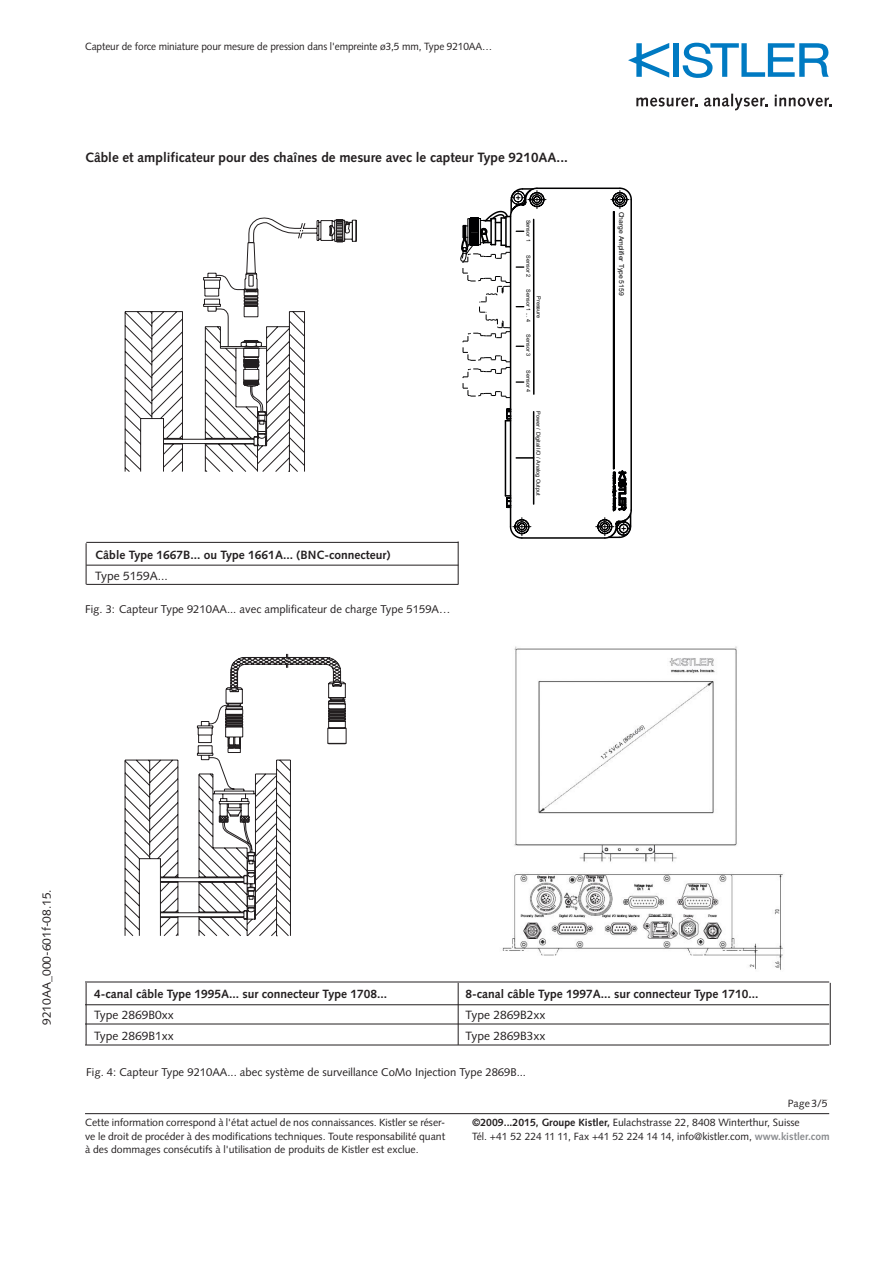
<style>
.page{position:relative;width:893px;height:1263px;background:#fff}
.page>*{position:absolute;margin:0;border:0;box-sizing:border-box;transform-origin:0 0}
.t1{font:700 13.5px "Syntax LT Std";color:#231f20}
.t2{font:700 12px "Syntax LT Std";color:#231f20}
.t3{font:12px "Syntax LT Std";color:#231f20}
.t4{font:11.25px "Syntax LT Std";color:#231f20}
.t5{font:10.5px/13.5px "Syntax LT Std";letter-spacing:-.005em;color:#231f20}
.t6{font:10.5px "Syntax LT Std";letter-spacing:-.005em;color:#231f20;scale:.96 1}
.t7{font:6.75px "Arial";color:#000001}
.t8{font:5.55px "Arial";color:#000001}
.s1{font-weight:700}
.s2{font-weight:700;color:#8a8c8f}
</style>
<div class="page">
<hr style="left:85px;top:1113px;width:744px;height:1px;background:#231f20">
<div style="left:673px;top:43px;width:6px;height:34px;background:#007ac2"></div>
<svg style="left:683px;top:43px;width:146px;height:35px"></svg>
<svg style="left:628px;top:43px;width:41px;height:35px"></svg>
<svg style="left:636px;top:98px;width:61px;height:9px"></svg>
<svg style="left:704px;top:94px;width:63px;height:16px"></svg>
<svg style="left:775px;top:95px;width:57px;height:12px"></svg>
<hr style="left:85px;top:982px;width:744px;height:1px;background:#231f20">
<hr style="left:85px;top:1004px;width:744px;height:1px;background:#231f20">
<hr style="left:85px;top:1024px;width:744px;height:1px;background:#231f20">
<hr style="left:85px;top:1045px;width:744px;height:1px;background:#231f20">
<hr style="left:458px;top:983px;width:1px;height:62px;background:#231f20">
<hr style="left:830px;top:983px;width:1px;height:62px;background:#231f20">
<hr style="left:86px;top:983px;width:1px;height:62px;background:#231f20">
<hr style="left:458px;top:541px;width:1px;height:43px;background:#231f20">
<hr style="left:86px;top:543px;width:1px;height:41px;background:#231f20">
<hr style="left:86px;top:542px;width:372px;height:1px;background:#231f20">
<hr style="left:86px;top:565px;width:372px;height:1px;background:#231f20">
<hr style="left:86px;top:584px;width:372px;height:1px;background:#231f20">
<img style="left:502px;top:646px;width:281px;height:324px">
<svg style="left:460px;top:188px;width:172px;height:351px"></svg>
<svg style="left:124px;top:218px;width:233px;height:254px"></svg>
<svg style="left:124px;top:654px;width:223px;height:283px"></svg>
<p class="t6" style="left:85px;top:41px;width:426px">Capteur de force miniature pour mesure de pression dans l'empreinte ø3,5 mm, Type 9210AA…</p>
<p class="t1" style="left:85px;top:150px;width:484px">Câble et amplificateur pour des chaînes de mesure avec le capteur Type 9210AA...</p>
<p class="t8" style="left:532px;top:219px;width:24px;rotate:90deg">Sensor 1</p>
<p class="t8" style="left:532px;top:255px;width:24px;rotate:90deg">Sensor 2</p>
<p class="t8" style="left:532px;top:289px;width:34px;rotate:90deg">Sensor 1 ... 4</p>
<p class="t8" style="left:532px;top:334px;width:24px;rotate:90deg">Sensor 3</p>
<p class="t8" style="left:532px;top:370px;width:24px;rotate:90deg">Sensor 4</p>
<p class="t8" style="left:542px;top:296px;width:24px;rotate:90deg">Pressure</p>
<p class="t2" style="left:95px;top:548px;width:297px">Câble Type 1667B... ou Type 1661A... (BNC-connecteur)</p>
<p class="t3" style="left:95px;top:568px;width:74px">Type 5159A...</p>
<p class="t4" style="left:85px;top:602px;width:367px">Fig. 3: Capteur Type 9210AA... avec amplificateur de charge Type 5159A…</p>
<p class="t8" style="left:542px;top:411px;width:86px;rotate:90deg">Power / Digital I/O / Analog Output</p>
<p class="t7" style="left:626px;top:212px;width:85px;rotate:90deg">Charge Amplifier Type 5159</p>
<p class="t3" style="left:39px;top:1025px;width:137px;rotate:-90deg">9210AA_000-601f-08.15.</p>
<p class="t2" style="left:94px;top:987px;width:294px">4-canal câble Type 1995A... sur connecteur Type 1708...</p>
<p class="t2" style="left:466px;top:987px;width:294px">8-canal câble Type 1997A... sur connecteur Type 1710...</p>
<p class="t3" style="left:94px;top:1008px;width:81px">Type 2869B0xx</p>
<p class="t3" style="left:466px;top:1008px;width:81px">Type 2869B2xx</p>
<p class="t3" style="left:94px;top:1029px;width:81px">Type 2869B1xx</p>
<p class="t3" style="left:466px;top:1029px;width:81px">Type 2869B3xx</p>
<p class="t4" style="left:86px;top:1065px;width:441px">Fig. 4: Capteur Type 9210AA... abec système de surveillance CoMo Injection Type 2869B...</p>
<p class="t5" style="left:788px;top:1097px;width:43px">Page 3/4</p>
<p class="t5" style="left:811px;top:1097px;width:18px">3/5</p>
<p class="t5" style="left:85px;top:1116px;width:362px;text-align:justify">Cette information correspond à l'état actuel de nos connaissances. Kistler se réser&shy;ve le droit de procéder à des modifications techniques. Toute responsabilité quant à des dommages consécutifs à l'utilisation de produits de Kistler est exclue.</p>
<p class="t5" style="left:472px;top:1116px;width:359px"><span class="s1">©2009...2015, Groupe Kistler,</span> Eulachstrasse 22, 8408 Winterthur, Suisse<br>Tél. +41 52 224 11 11, Fax +41 52 224 14 14, info@kistler.com, <span class="s2">www.kistler.com</span></p>
</div>
